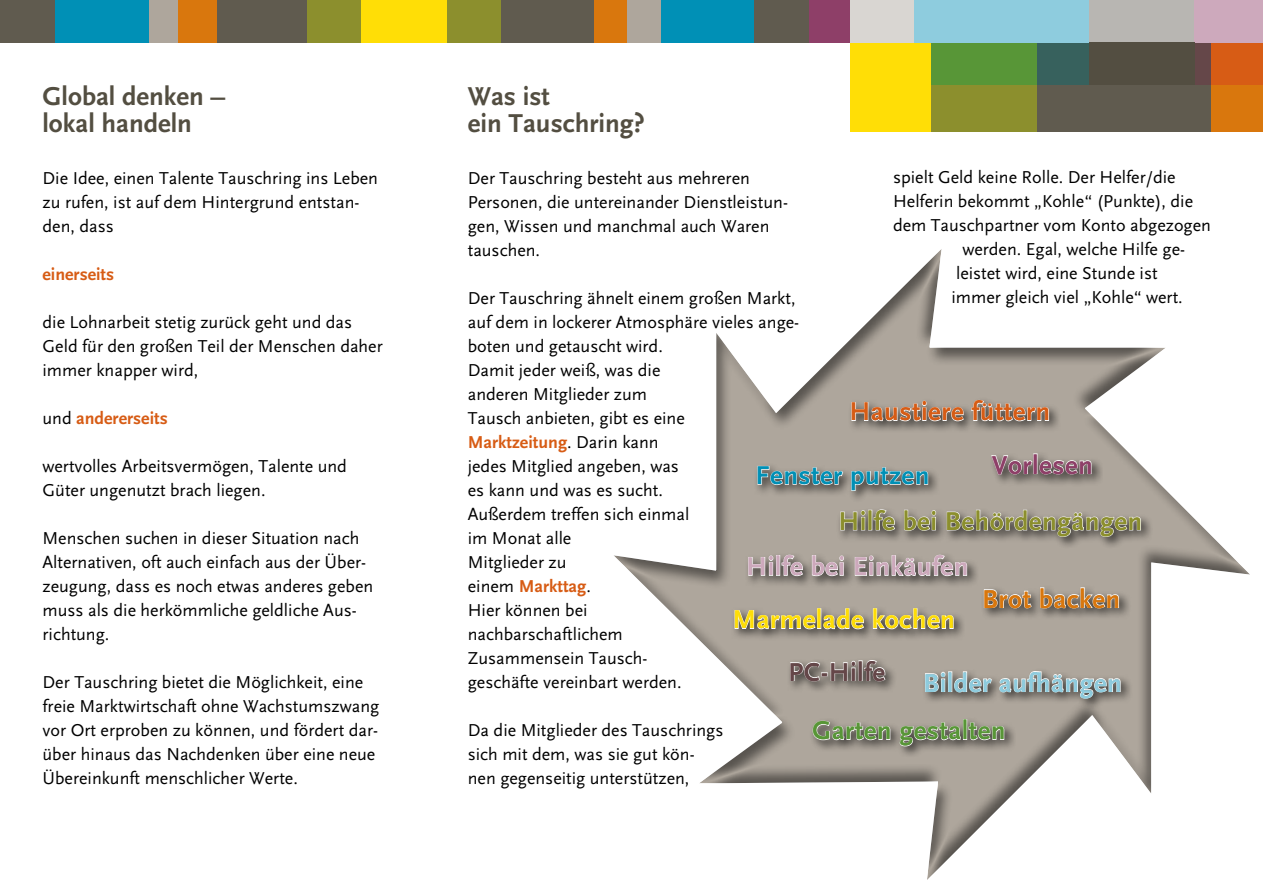
<style>
.page{position:relative;width:1263px;height:893px;background:#fff}
.page>*{position:absolute;margin:0;border:0;box-sizing:border-box;transform-origin:0 0}
.t1{font:700 27px/27px "Scala Sans";color:#534e41}
.t2{font:700 27px "Scala Sans";letter-spacing:.02em;color:#8c8f2d}
.t3{font:700 27px "Scala Sans";letter-spacing:.02em;color:#cda9bc}
.t4{font:700 27px "Scala Sans";letter-spacing:.02em;color:#d75c15}
.t5{font:700 27px "Scala Sans";letter-spacing:.02em;color:#ffde06}
.t6{font:700 27px "Scala Sans";letter-spacing:.02em;color:#589637}
.t7{font:700 27px "Scala Sans";letter-spacing:.02em;color:#8eccde}
.t8{font:700 27px "Scala Sans";letter-spacing:.02em;color:#0090b6}
.t9{font:700 27px "Scala Sans";letter-spacing:.02em;color:#d9770d}
.t10{font:700 27px "Scala Sans";letter-spacing:.02em;color:#654749}
.t11{font:700 27px "Scala Sans";letter-spacing:.02em;color:#8e3f68}
.t12{font:18px/24px "Scala Sans";color:#000}
.t13{font:700 18px "Scala Sans";color:#d75c15}
.s1{font-weight:400;color:#000}
.s2{font-weight:700;color:#d75c15}
</style>
<div class="page">
<div style="left:0;top:0;width:55px;height:43px;background:#605b4f"></div>
<div style="left:55px;top:0;width:94px;height:43px;background:#0090b6"></div>
<div style="left:149px;top:0;width:30px;height:43px;background:#aea69c"></div>
<div style="left:361px;top:0;width:43px;height:43px;background:#ffde06"></div>
<div style="left:306px;top:0;width:55px;height:43px;background:#8c8f2d"></div>
<div style="left:214px;top:0;width:92px;height:43px;background:#605b4f"></div>
<div style="left:179px;top:0;width:38px;height:43px;background:#d9770d"></div>
<div style="left:807px;top:0;width:43px;height:43px;background:#8e3f68"></div>
<div style="left:754px;top:0;width:55px;height:43px;background:#605b4f"></div>
<div style="left:660px;top:0;width:94px;height:43px;background:#0090b6"></div>
<div style="left:627px;top:0;width:33px;height:43px;background:#aea69c"></div>
<div style="left:404px;top:0;width:42px;height:43px;background:#ffde06"></div>
<div style="left:446px;top:0;width:55px;height:43px;background:#8c8f2d"></div>
<div style="left:501px;top:0;width:93px;height:43px;background:#605b4f"></div>
<div style="left:594px;top:0;width:33px;height:43px;background:#d9770d"></div>
<div style="left:612px;top:247px;width:639px;height:635px;background:#000;opacity:.5"></div>
<div style="left:850px;top:43px;width:81px;height:89px;background:#ffde06"></div>
<div style="left:931px;top:43px;width:106px;height:89px;background:#8c8f2d"></div>
<div style="left:1037px;top:43px;width:175px;height:89px;background:#605b4f"></div>
<div style="left:1212px;top:43px;width:51px;height:89px;background:#d9770d"></div>
<div style="left:1195px;top:43px;width:21px;height:42px;background:#654749"></div>
<div style="left:1212px;top:43px;width:51px;height:42px;background:#d75c15"></div>
<div style="left:1089px;top:0;width:106px;height:43px;background:#b8b6b2"></div>
<div style="left:1195px;top:0;width:68px;height:43px;background:#cda9bc"></div>
<div style="left:1089px;top:43px;width:106px;height:42px;background:#534e41"></div>
<div style="left:931px;top:43px;width:106px;height:42px;background:#589637"></div>
<div style="left:1037px;top:43px;width:52px;height:42px;background:#37615d"></div>
<div style="left:850px;top:0;width:64px;height:43px;background:#d9d6d2"></div>
<div style="left:914px;top:0;width:175px;height:43px;background:#8eccde"></div>
<div style="left:754px;top:462px;width:186px;height:41px;background:#000;opacity:.75"></div>
<svg style="left:757px;top:466px;width:87px;height:19px;background:#a6a19c"></svg>
<svg style="left:851px;top:467px;width:77px;height:24px;background:#9e9993"></svg>
<div style="left:731px;top:605px;width:235px;height:36px;background:#000;opacity:.75"></div>
<svg style="left:734px;top:605px;width:82px;height:26px;background:#a39e98"></svg>
<div style="left:817px;top:608px;width:4px;height:21px;border:1px solid #fff"></div>
<svg style="left:823px;top:608px;width:41px;height:21px"></svg>
<svg style="left:873px;top:608px;width:81px;height:21px;background:#a7a29c"></svg>
<div style="left:786px;top:656px;width:111px;height:37px;background:#000;opacity:.75"></div>
<svg style="left:790px;top:661px;width:66px;height:21px"></svg>
<div style="left:851px;top:668px;width:4px;height:13px;border:1px solid #fff"></div>
<div style="left:858px;top:660px;width:4px;height:21px;border:1px solid #fff"></div>
<svg style="left:864px;top:660px;width:22px;height:22px"></svg>
<div style="left:744px;top:551px;width:235px;height:37px;background:#000;opacity:.75"></div>
<svg style="left:748px;top:556px;width:25px;height:20px"></svg>
<div style="left:769px;top:562px;width:4px;height:14px;border:1px solid #fff"></div>
<div style="left:776px;top:555px;width:4px;height:21px;border:1px solid #fff"></div>
<svg style="left:781px;top:554px;width:22px;height:22px"></svg>
<svg style="left:812px;top:555px;width:32px;height:21px"></svg>
<div style="left:840px;top:562px;width:4px;height:14px;border:1px solid #fff"></div>
<svg style="left:854px;top:554px;width:113px;height:22px;background:#a7a29c"></svg>
<div style="left:808px;top:716px;width:208px;height:42px;background:#000;opacity:.75"></div>
<svg style="left:812px;top:720px;width:79px;height:20px;background:#a7a29c"></svg>
<svg style="left:899px;top:722px;width:62px;height:25px;background:#9f9a94"></svg>
<div style="left:963px;top:719px;width:4px;height:21px;border:1px solid #fff"></div>
<svg style="left:968px;top:722px;width:36px;height:18px"></svg>
<div style="left:921px;top:667px;width:212px;height:43px;background:#000;opacity:.75"></div>
<svg style="left:914px;top:672px;width:31px;height:20px"></svg>
<div style="left:941px;top:679px;width:4px;height:13px;border:1px solid #fff"></div>
<div style="left:948px;top:671px;width:4px;height:21px;border:1px solid #fff"></div>
<svg style="left:954px;top:671px;width:38px;height:22px"></svg>
<svg style="left:999px;top:671px;width:122px;height:28px;background:#9e9993"></svg>
<div style="left:980px;top:584px;width:151px;height:36px;background:#000;opacity:.75"></div>
<svg style="left:973px;top:589px;width:59px;height:20px"></svg>
<svg style="left:1040px;top:587px;width:79px;height:22px;background:#a6a19b"></svg>
<div style="left:848px;top:396px;width:213px;height:37px;background:#000;opacity:.75"></div>
<svg style="left:851px;top:401px;width:113px;height:21px;background:#a5a09a"></svg>
<svg style="left:971px;top:400px;width:78px;height:22px;background:#a5a09b"></svg>
<div style="left:837px;top:506px;width:316px;height:42px;background:#000;opacity:.75"></div>
<svg style="left:840px;top:510px;width:25px;height:21px"></svg>
<div style="left:861px;top:517px;width:4px;height:13px;border:1px solid #fff"></div>
<div style="left:868px;top:510px;width:4px;height:20px;border:1px solid #fff"></div>
<svg style="left:873px;top:509px;width:22px;height:22px"></svg>
<svg style="left:904px;top:509px;width:237px;height:28px;background:#9e9993"></svg>
<div style="left:987px;top:450px;width:116px;height:36px;background:#000;opacity:.75"></div>
<svg style="left:991px;top:455px;width:42px;height:20px"></svg>
<div style="left:1033px;top:453px;width:4px;height:21px;border:1px solid #fff"></div>
<svg style="left:1039px;top:460px;width:53px;height:15px"></svg>
<h1 class="t1" style="left:43px;top:83px;width:184px">Global denken – lokal handeln</h1>
<p class="t12" style="left:43px;top:167px;width:337px">Die Idee, einen Talente Tauschring ins Leben zu rufen, ist auf dem Hintergrund entstan&shy;den, dass</p>
<p class="t13" style="left:43px;top:265px;width:73px">einerseits</p>
<p class="t12" style="left:43px;top:311px;width:342px">die Lohnarbeit stetig zurück geht und das<br>Geld für den großen Teil der Menschen daher immer knapper wird,</p>
<p class="t13" style="left:43px;top:409px;width:127px"><span class="s1">und</span> andererseits</p>
<p class="t12" style="left:43px;top:455px;width:306px">wertvolles Arbeitsvermögen, Talente und<br>Güter ungenutzt brach liegen.</p>
<p class="t12" style="left:43px;top:527px;width:332px">Menschen suchen in dieser Situation nach Alternativen, oft auch einfach aus der Über&shy;zeugung, dass es noch etwas anderes geben muss als die herkömmliche geldliche Aus&shy;richtung.</p>
<p class="t12" style="left:43px;top:671px;width:338px">Der Tauschring bietet die Möglichkeit, eine freie Marktwirtschaft ohne Wachstumszwang vor Ort erproben zu können, und fördert dar&shy;über hinaus das Nachdenken über eine neue Übereinkunft menschlicher Werte.</p>
<h1 class="t1" style="left:468px;top:83px;width:179px">Was ist<br>ein Tauschring?</h1>
<p class="t12" style="left:468px;top:167px;width:322px">Der Tauschring besteht aus mehreren<br>Personen, die untereinander Dienstleistun&shy;gen, Wissen und manchmal auch Waren tauschen.</p>
<p class="t12" style="left:468px;top:287px;width:333px">Der Tauschring ähnelt einem großen Markt, auf dem in lockerer Atmosphäre vieles ange&shy;boten und getauscht wird.<br>Damit jeder weiß, was die<br>anderen Mitglieder zum<br>Tausch anbieten, gibt es eine<br><span class="s2">Marktzeitung</span>. Darin kann<br>jedes Mitglied angeben, was<br>es kann und was es sucht.<br>Außerdem treffen sich einmal<br>im Monat alle<br>Mitglieder zu<br>einem <span class="s2">Markttag</span>.<br>Hier können bei<br>nachbarschaftlichem<br>Zusammensein Tausch-<br>geschäfte vereinbart werden.</p>
<p class="t12" style="left:468px;top:719px;width:257px">Da die Mitglieder des Tauschrings sich mit dem, was sie gut kön&shy;nen gegenseitig unterstützen,</p>
<p class="t12" style="left:893px;top:166px;width:284px">spielt Geld keine Rolle. Der Helfer/die</p>
<p class="t12" style="left:893px;top:190px;width:302px">Helferin bekommt „Kohle“ (Punkte), die</p>
<p class="t12" style="left:893px;top:214px;width:319px">dem Tauschpartner vom Konto abgezogen</p>
<p class="t12" style="left:962px;top:238px;width:224px">werden. Egal, welche Hilfe ge-</p>
<p class="t12" style="left:956px;top:262px;width:203px">leistet wird, eine Stunde ist</p>
<p class="t12" style="left:951px;top:286px;width:233px">immer gleich viel „Kohle“ wert.</p>
<h1 class="t4" style="left:849px;top:397px;width:202px">Haustiere füttern</h1>
<h1 class="t11" style="left:992px;top:450px;width:103px">Vorlesen</h1>
<h1 class="t8" style="left:755px;top:461px;width:175px">Fenster putzen</h1>
<h1 class="t2" style="left:838px;top:507px;width:305px">Hilfe bei Behördengängen</h1>
<h1 class="t3" style="left:746px;top:552px;width:224px">Hilfe bei Einkäufen</h1>
<h1 class="t9" style="left:982px;top:584px;width:140px">Brot backen</h1>
<h1 class="t5" style="left:732px;top:605px;width:224px">Marmelade kochen</h1>
<h1 class="t10" style="left:788px;top:657px;width:98px">PC-Hilfe</h1>
<h1 class="t7" style="left:923px;top:668px;width:200px">Bilder aufhängen</h1>
<h1 class="t6" style="left:812px;top:716px;width:195px">Garten gestalten</h1>
</div>
